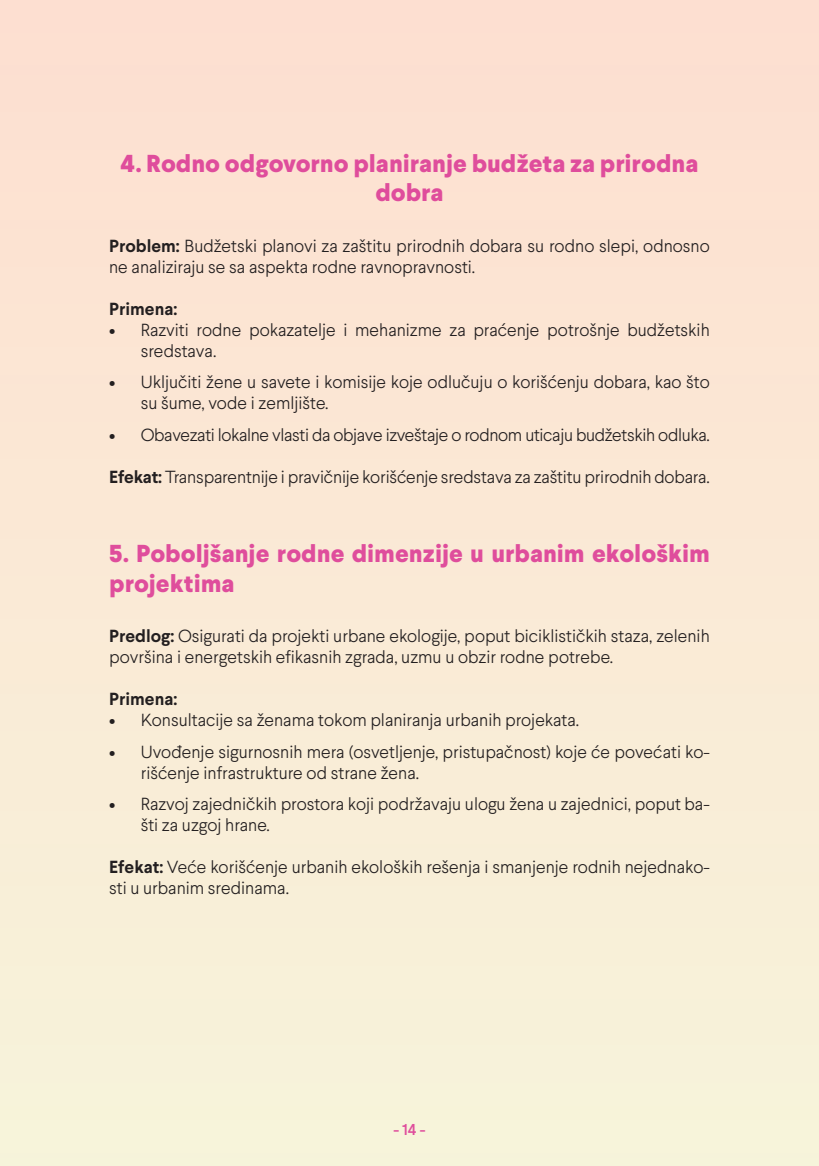
<style>
.page{position:relative;width:819px;height:1166px;background:#faead6}
.page>*{position:absolute;margin:0;border:0;box-sizing:border-box;transform-origin:0 0}
.t1{font:800 24.5px/29.4px "Larsseit";color:#df4d9c;text-align:center}
.t2{font:300 17.5px/21px "Larsseit";color:#231f20}
.t3{font:300 17.5px "Larsseit";letter-spacing:-.02em;color:#231f20}
.t4{font:700 17.5px "Larsseit";color:#231f20}
.t5{font:500 15.75px "Larsseit";color:#df4d9c}
.s1{font-weight:700}
</style>
<div class="page">
<p class="t1" style="left:121px;top:149px;width:579px">4. Rodno odgovorno planiranje budžeta za prirodna dobra</p>
<p class="t2" style="left:109px;top:235px;width:602px"><span class="s1">Problem:</span> Budžetski planovi za zaštitu prirodnih dobara su rodno slepi, odnosno ne analiziraju se sa aspekta rodne ravnopravnosti.</p>
<p class="t4" style="left:109px;top:297px;width:70px">Primena:</p>
<p class="t2" style="left:141px;top:319px;width:570px;text-indent:-31px">• Razviti rodne pokazatelje i mehanizme za praćenje potrošnje budžetskih sredstava.</p>
<p class="t2" style="left:141px;top:371px;width:570px;text-indent:-31px">• Uključiti žene u savete i komisije koje odlučuju o korišćenju dobara, kao što su šume, vode i zemljište.</p>
<p class="t3" style="left:109px;top:423px;width:602px">• Obavezati lokalne vlasti da objave izveštaje o rodnom uticaju budžetskih odluka.</p>
<p class="t2" style="left:109px;top:466px;width:602px"><span class="s1">Efekat:</span> Transparentnije i pravičnije korišćenje sredstava za zaštitu prirodnih dobara.</p>
<p class="t1" style="left:109px;top:539px;width:602px;text-align:left">5. Poboljšanje rodne dimenzije u urbanim ekološkim projektima</p>
<p class="t2" style="left:109px;top:625px;width:602px"><span class="s1">Predlog:</span> Osigurati da projekti urbane ekologije, poput biciklističkih staza, zelenih površina i energetskih efikasnih zgrada, uzmu u obzir rodne potrebe.</p>
<p class="t4" style="left:109px;top:688px;width:70px">Primena:</p>
<p class="t2" style="left:109px;top:709px;width:471px">• Konsultacije sa ženama tokom planiranja urbanih projekata.</p>
<p class="t2" style="left:141px;top:741px;width:570px;text-indent:-31px">• Uvođenje sigurnosnih mera (osvetljenje, pristupačnost) koje će povećati ko&shy;rišćenje infrastrukture od strane žena.</p>
<p class="t2" style="left:141px;top:793px;width:570px;text-indent:-31px">• Razvoj zajedničkih prostora koji podržavaju ulogu žena u zajednici, poput ba&shy;šti za uzgoj hrane.</p>
<p class="t2" style="left:109px;top:856px;width:602px"><span class="s1">Efekat:</span> Veće korišćenje urbanih ekoloških rešenja i smanjenje rodnih nejednako&shy;sti u urbanim sredinama.</p>
<p class="t5" style="left:393px;top:1120px;width:34px">- 14 -</p>
</div>
